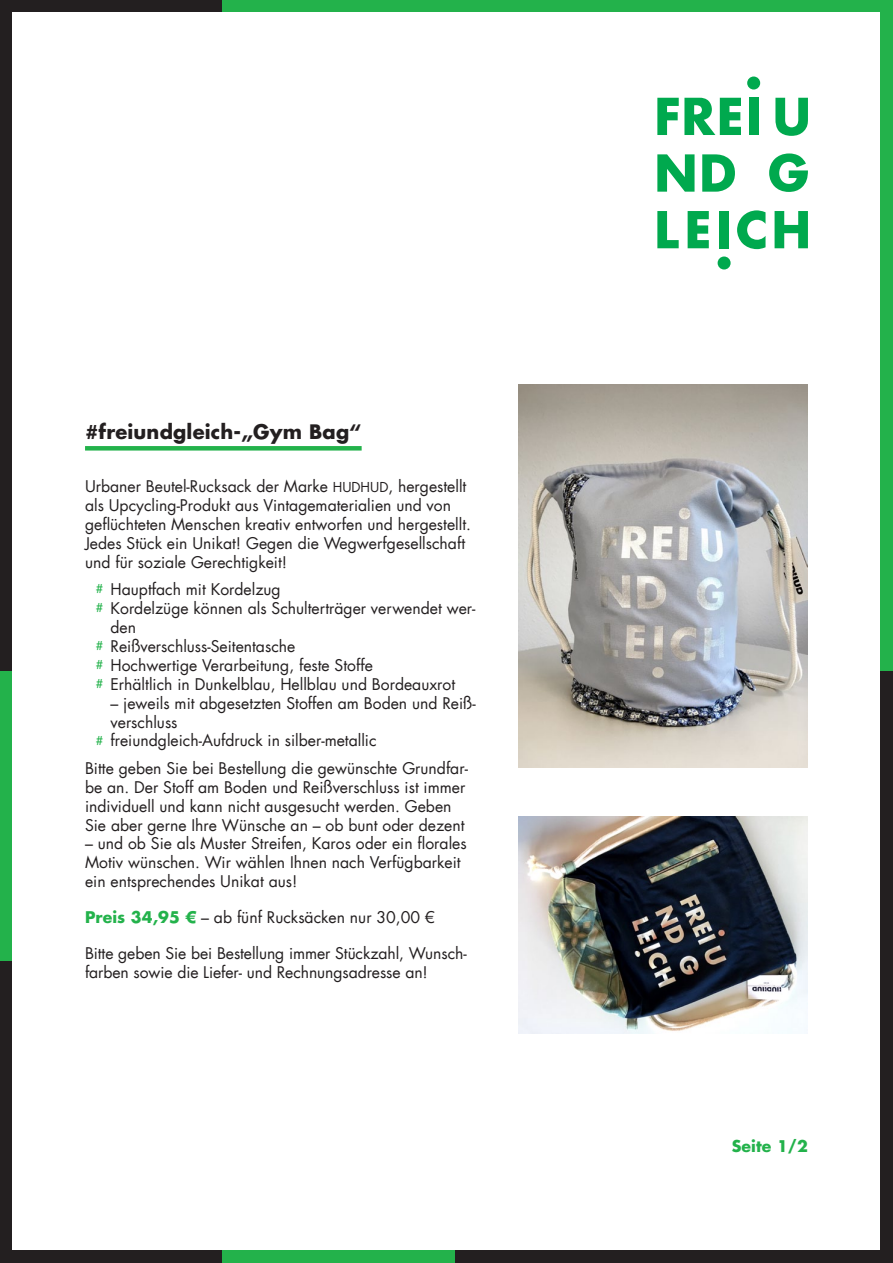
<style>
.page{position:relative;width:893px;height:1263px;background:#fff}
.page>*{position:absolute;margin:0;border:0;box-sizing:border-box;transform-origin:0 0}
.Überschrift{font:700 19.5px "Futura LT";letter-spacing:.01em;color:#231f20}
.Text{font:15.75px/18.9px "Futura LT";color:#231f20}
.t1{font:700 15.75px "Futura LT";letter-spacing:.005em;color:#23b24b}
.s1{font-size:13.35px}
.s2{font-size:12px;color:#23b24b}
.s3{font-weight:700;color:#23b24b}
</style>
<div class="page">
<div style="left:221px;top:0;width:672px;height:672px;background:#23b24b"></div>
<div style="left:221px;top:672px;width:672px;height:591px;background:#231f20"></div>
<div style="left:0;top:0;width:221px;height:672px;background:#231f20"></div>
<div style="left:0;top:672px;width:221px;height:289px;background:#23b24b"></div>
<div style="left:221px;top:961px;width:234px;height:302px;background:#23b24b"></div>
<div style="left:0;top:961px;width:221px;height:302px;background:#231f20"></div>
<div style="left:13px;top:13px;width:867px;height:1237px;background:#fff"></div>
<div style="left:85px;top:446px;width:277px;height:5px;background:#23b24b"></div>
<svg style="left:657px;top:98px;width:84px;height:37px"></svg>
<div style="left:747px;top:77px;width:13px;height:13px;background:#00a94e;border-radius:50%"></div>
<div style="left:749px;top:98px;width:9px;height:37px;background:#00a94e"></div>
<svg style="left:775px;top:98px;width:33px;height:38px"></svg>
<svg style="left:657px;top:154px;width:37px;height:38px"></svg>
<svg style="left:702px;top:154px;width:33px;height:38px"></svg>
<svg style="left:769px;top:153px;width:39px;height:39px"></svg>
<svg style="left:657px;top:211px;width:22px;height:37px"></svg>
<svg style="left:688px;top:211px;width:21px;height:37px"></svg>
<div style="left:718px;top:256px;width:13px;height:13px;background:#00a94e;border-radius:50%"></div>
<div style="left:719px;top:211px;width:10px;height:37px;background:#00a94e"></div>
<svg style="left:737px;top:210px;width:28px;height:39px"></svg>
<svg style="left:775px;top:211px;width:33px;height:37px"></svg>
<img style="left:519px;top:385px;width:289px;height:382px">
<img style="left:519px;top:816px;width:289px;height:217px">
<p class="Überschrift" style="left:85px;top:419px;width:278px">#freiundgleich-„Gym Bag“</p>
<p class="Text" style="left:85px;top:477px;width:387px">Urbaner Beutel-Rucksack der Marke <span class="s1">HUDHUD</span>, hergestellt als Upcycling-Produkt aus Vintagematerialien und von geflüchteten Menschen kreativ entworfen und hergestellt.<br>Jedes Stück ein Unikat! Gegen die Wegwerfgesellschaft und für soziale Gerechtigkeit!</p>
<p class="Text" style="left:96px;top:580px;width:187px"><span class="s2">#</span> Hauptfach mit Kordelzug</p>
<p class="Text" style="left:111px;top:599px;width:366px;text-indent:-15px"><span class="s2">#</span> Kordelzüge können als Schulterträger verwendet wer&shy;den</p>
<p class="Text" style="left:96px;top:637px;width:201px"><span class="s2">#</span> Reißverschluss-Seitentasche</p>
<p class="Text" style="left:96px;top:656px;width:279px"><span class="s2">#</span> Hochwertige Verarbeitung, feste Stoffe</p>
<p class="Text" style="left:96px;top:675px;width:361px"><span class="s2">#</span> Erhältlich in Dunkelblau, Hellblau und Bordeauxrot</p>
<p class="Text" style="left:111px;top:694px;width:367px">– jeweils mit abgesetzten Stoffen am Boden und Reiß&shy;verschluss</p>
<p class="Text" style="left:96px;top:731px;width:282px"><span class="s2">#</span> freiundgleich-Aufdruck in silber-metallic</p>
<p class="Text" style="left:85px;top:759px;width:384px">Bitte geben Sie bei Bestellung die gewünschte Grundfar&shy;be an. Der Stoff am Boden und Reißverschluss ist immer individuell und kann nicht ausgesucht werden. Geben Sie aber gerne Ihre Wünsche an – ob bunt oder dezent</p>
<p class="Text" style="left:85px;top:834px;width:383px">– und ob Sie als Muster Streifen, Karos oder ein florales<br>Motiv wünschen. Wir wählen Ihnen nach Verfügbarkeit ein entsprechendes Unikat aus!</p>
<p class="Text" style="left:85px;top:908px;width:351px"><span class="s3">Preis 34,95 €</span> – ab fünf Rucksäcken nur 30,00 €</p>
<p class="Text" style="left:85px;top:944px;width:383px">Bitte geben Sie bei Bestellung immer Stückzahl, Wunsch&shy;farben sowie die Liefer- und Rechnungsadresse an!</p>
<p class="t1" style="left:732px;top:1136px;width:78px">Seite 1/2</p>
</div>
